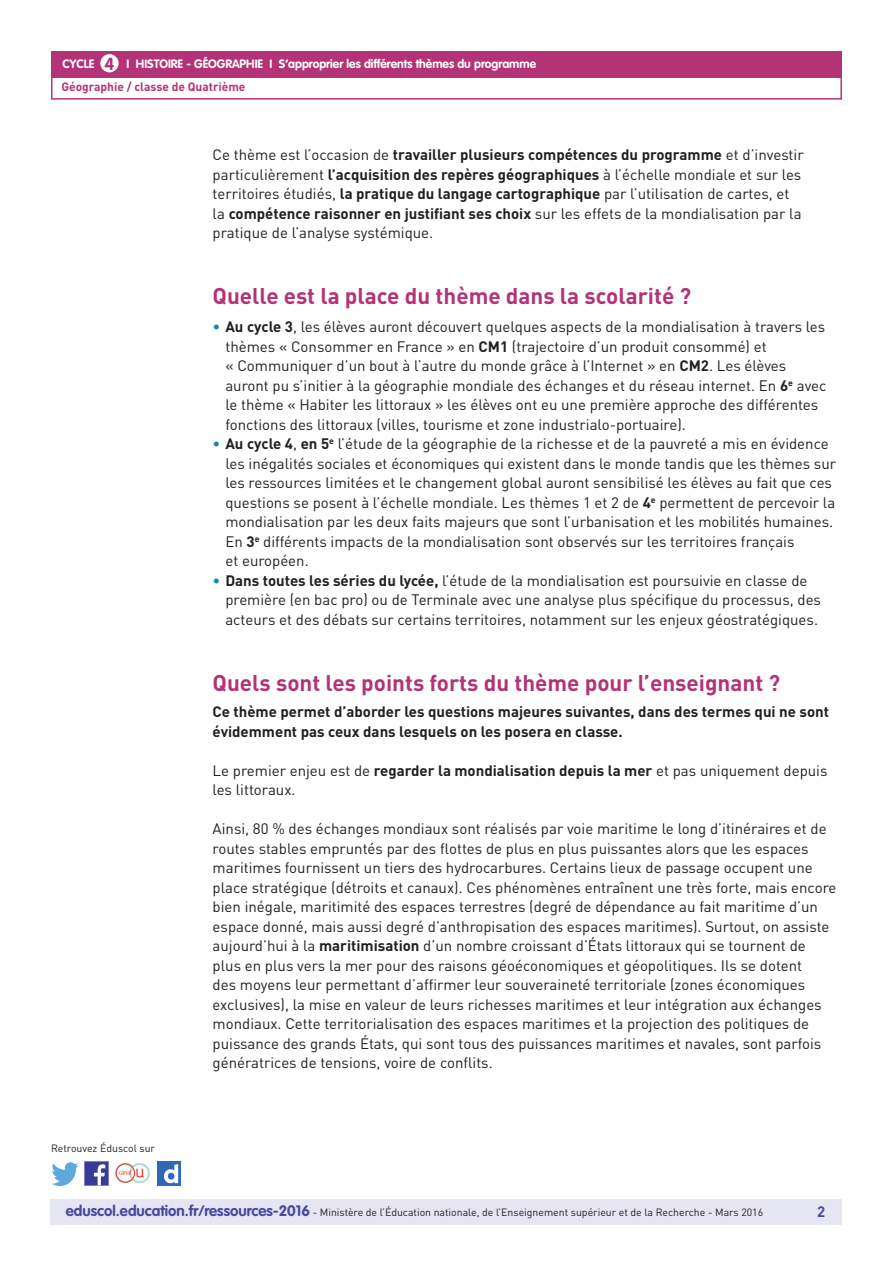
<style>
.page{position:relative;width:893px;height:1263px;background:#fff}
.page>*{position:absolute;margin:0;border:0;box-sizing:border-box;transform-origin:0 0}
.t1{font:700 22.5px "DIN Pro";color:#b43376}
.t2{font:15px/19.5px "DIN Pro";color:#231f20}
.t3{font:700 15px/19.5px "DIN Pro";color:#231f20}
.t4{font:700 15px "DIN Pro";color:#4a489e}
.t5{font:700 12px "VAG Rounded Std";color:#fff}
.t6{font:700 12px "DIN Pro";color:#b43376}
.t7{font:10.5px "DIN Pro";color:#231f20}
.s1{font-size:17.25px;color:#b43376}
.s2{font-weight:700}
.s3{color:#16879f}
.s4{font-family:"VAG Rounded Std";font-weight:700;font-size:15px;color:#4a489e}
</style>
<div class="page">
<div style="left:50px;top:1199px;width:791px;height:26px;background:#e6e5f2"></div>
<div style="left:51px;top:51px;width:791px;height:27px;background:#b43376"></div>
<div style="left:100px;top:54px;width:19px;height:18px;background:#fff;border-radius:50%"></div>
<div style="left:51px;top:75px;width:791px;height:25px;border:2px solid #b43376"></div>
<img style="left:85px;top:1162px;width:23px;height:23px">
<img style="left:51px;top:1163px;width:28px;height:22px">
<img style="left:158px;top:1162px;width:22px;height:23px">
<img style="left:115px;top:1163px;width:35px;height:21px">
<p class="t5" style="left:63px;top:57px;width:475px">CYCLE <span class="s1">4</span> I Histoire - Géographie I S’approprier les différents thèmes du programme</p>
<p class="t6" style="left:61px;top:79px;width:186px">Géographie / classe de Quatrième</p>
<p class="t2" style="left:213px;top:145px;width:593px">Ce thème est l’occasion de <span class="s2">travailler plusieurs compétences du programme</span> et d’investir particulièrement <span class="s2">l’acquisition des repères géographiques</span> à l’échelle mondiale et sur les territoires étudiés, <span class="s2">la pratique du langage cartographique</span> par l’utilisation de cartes, et la <span class="s2">compétence raisonner en justifiant ses choix</span> sur les effets de la mondialisation par la pratique de l’analyse systémique.</p>
<h1 class="t1" style="left:213px;top:281px;width:480px">Quelle est la place du thème dans la scolarité ?</h1>
<p class="t2" style="left:225px;top:317px;width:603px;text-indent:-13px"><span class="s3">•</span> <span class="s2">Au cycle 3</span>, les élèves auront découvert quelques aspects de la mondialisation à travers les thèmes « Consommer en France » en <span class="s2">CM1</span> (trajectoire d’un produit consommé) et<br>« Communiquer d’un bout à l’autre du monde grâce à l’Internet » en <span class="s2">CM2</span>. Les élèves auront pu s’initier à la géographie mondiale des échanges et du réseau internet. En <span class="s2">6</span><sup>e</sup> avec le thème « Habiter les littoraux » les élèves ont eu une première approche des différentes fonctions des littoraux (villes, tourisme et zone industrialo-portuaire).</p>
<p class="t2" style="left:225px;top:434px;width:612px;text-indent:-13px"><span class="s3">•</span> <span class="s2">Au cycle 4</span>, <span class="s2">en 5</span><sup>e</sup> l’étude de la géographie de la richesse et de la pauvreté a mis en évidence les inégalités sociales et économiques qui existent dans le monde tandis que les thèmes sur les ressources limitées et le changement global auront sensibilisé les élèves au fait que ces questions se posent à l’échelle mondiale. Les thèmes 1 et 2 de <span class="s2">4</span><sup>e</sup> permettent de percevoir la mondialisation par les deux faits majeurs que sont l’urbanisation et les mobilités humaines.<br>En <span class="s2">3</span><sup>e</sup> différents impacts de la mondialisation sont observés sur les territoires français<br>et européen.</p>
<p class="t2" style="left:225px;top:570px;width:597px;text-indent:-13px"><span class="s3">•</span> <span class="s2">Dans toutes les séries du lycée,</span> l’étude de la mondialisation est poursuivie en classe de première (en bac pro) ou de Terminale avec une analyse plus spécifique du processus, des acteurs et des débats sur certains territoires, notamment sur les enjeux géostratégiques.</p>
<p class="t7" style="left:51px;top:1141px;width:106px">Retrouvez Éduscol sur</p>
<h1 class="t1" style="left:213px;top:668px;width:569px">Quels sont les points forts du thème pour l’enseignant ?</h1>
<p class="t3" style="left:213px;top:702px;width:618px">Ce thème permet d’aborder les questions majeures suivantes, dans des termes qui ne sont évidemment pas ceux dans lesquels on les posera en classe.</p>
<p class="t2" style="left:213px;top:760px;width:616px">Le premier enjeu est de <span class="s2">regarder la mondialisation depuis la mer</span> et pas uniquement depuis les littoraux.</p>
<p class="t2" style="left:213px;top:819px;width:625px">Ainsi, 80 % des échanges mondiaux sont réalisés par voie maritime le long d’itinéraires et de routes stables empruntés par des flottes de plus en plus puissantes alors que les espaces maritimes fournissent un tiers des hydrocarbures. Certains lieux de passage occupent une place stratégique (détroits et canaux). Ces phénomènes entraînent une très forte, mais encore bien inégale, maritimité des espaces terrestres (degré de dépendance au fait maritime d’un espace donné, mais aussi degré d’anthropisation des espaces maritimes). Surtout, on assiste aujourd’hui à la <span class="s2">maritimisation</span> d’un nombre croissant d’États littoraux qui se tournent de plus en plus vers la mer pour des raisons géoéconomiques et géopolitiques. Ils se dotent<br>des moyens leur permettant d’affirmer leur souveraineté territoriale (zones économiques exclusives), la mise en valeur de leurs richesses maritimes et leur intégration aux échanges mondiaux. Cette territorialisation des espaces maritimes et la projection des politiques de puissance des grands États, qui sont tous des puissances maritimes et navales, sont parfois génératrices de tensions, voire de conflits.</p>
<p class="t7" style="left:66px;top:1205px;width:699px"><span class="s4">eduscol.education.fr/ressources-2016</span> - Ministère de l’Éducation nationale, de l’Enseignement supérieur et de la Recherche - Mars 2016</p>
<p class="t4" style="left:817px;top:1201px;width:10px">2</p>
</div>
